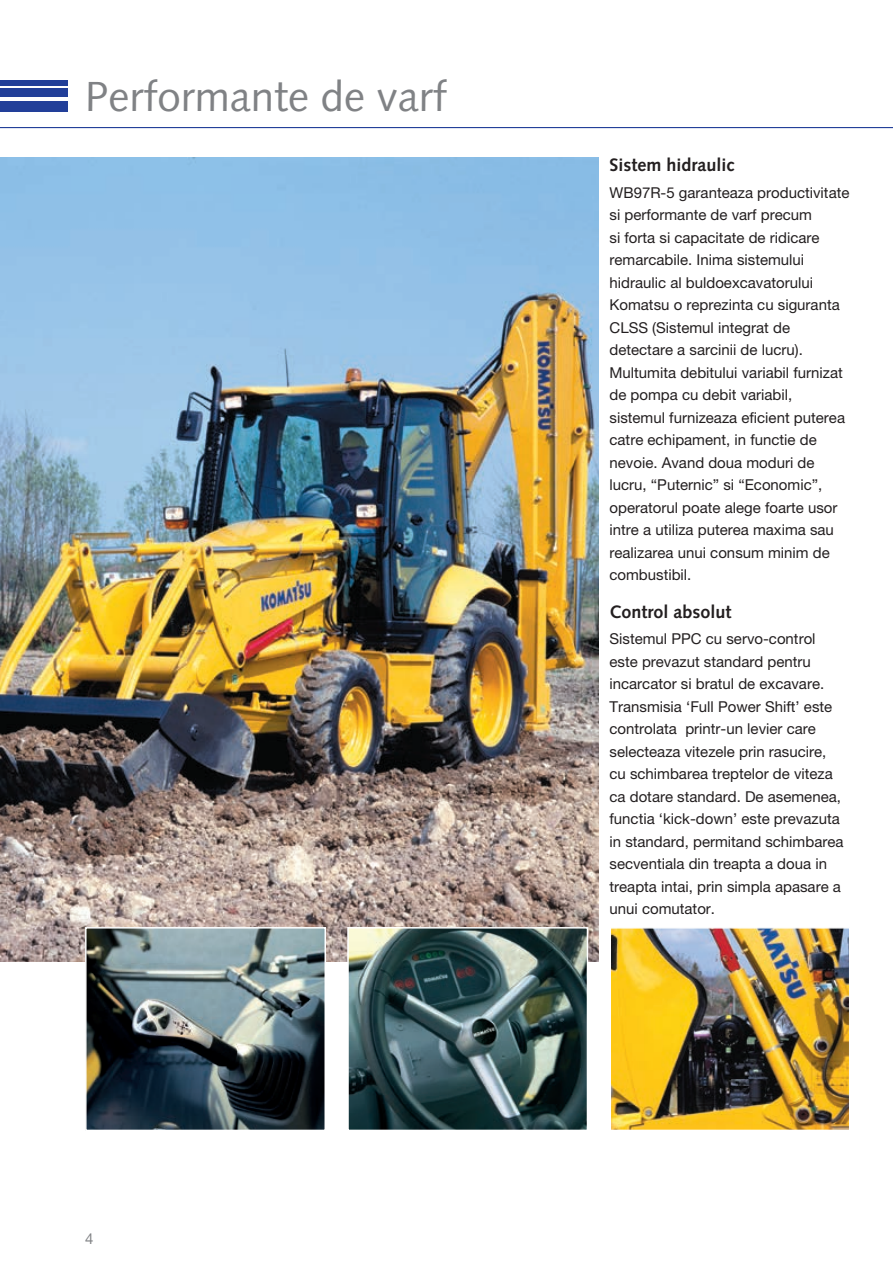
<style>
.page{position:relative;width:893px;height:1263px;background:#fff}
.page>*{position:absolute;margin:0;border:0;box-sizing:border-box;transform-origin:0 0}
.t1{font:42px "Syntax LTCE";color:#808285}
.t2{font:700 18px "Syntax LTCE";color:#231f20}
.t3{font:15px/22.5px "Helvetica Neue LT Pro";color:#231f20}
.t4{font:15px "Helvetica Neue LT Pro";color:#808285}
</style>
<div class="page">
<hr style="left:0;top:127px;width:893px;height:1px;background:#223f99">
<div style="left:0;top:101px;width:68px;height:10px;background:#223f99"></div>
<div style="left:0;top:89px;width:68px;height:8px;background:#223f99"></div>
<div style="left:0;top:80px;width:68px;height:5px;background:#223f99"></div>
<img style="left:0;top:157px;width:599px;height:804px">
<img style="left:350px;top:930px;width:235px;height:198px">
<div style="left:347px;top:927px;width:241px;height:204px;border:2px solid #fff"></div>
<img style="left:612px;top:930px;width:235px;height:198px">
<div style="left:609px;top:927px;width:241px;height:204px;border:2px solid #fff"></div>
<img style="left:88px;top:930px;width:235px;height:198px">
<div style="left:85px;top:927px;width:241px;height:204px;border:2px solid #fff"></div>
<h1 class="t1" style="left:85px;top:72px;width:363px">Performante de varf</h1>
<p class="t4" style="left:85px;top:1229px;width:10px">4</p>
<p class="t2" style="left:609px;top:154px;width:126px">Sistem hidraulic</p>
<p class="t3" style="left:609px;top:181px;width:242px">WB97R-5 garanteaza productivitate si performante de varf precum<br>si forta si capacitate de ridicare remarcabile. Inima sistemului hidraulic al buldoexcavatorului<br>Komatsu o reprezinta cu siguranta<br>CLSS (Sistemul integrat de detectare a sarcinii de lucru).<br>Multumita debitului variabil furnizat de pompa cu debit variabil, sistemul furnizeaza eficient puterea catre echipament, in functie de nevoie. Avand doua moduri de lucru, “Puternic” si “Economic”, operatorul poate alege foarte usor intre a utiliza puterea maxima sau realizarea unui consum minim de combustibil.</p>
<p class="t2" style="left:609px;top:601px;width:124px">Control absolut</p>
<p class="t3" style="left:609px;top:627px;width:235px">Sistemul PPC cu servo-control este prevazut standard pentru incarcator si bratul de excavare.<br>Transmisia ‘Full Power Shift’ este controlata printr-un levier care selecteaza vitezele prin rasucire, cu schimbarea treptelor de viteza ca dotare standard. De asemenea, functia ‘kick-down’ este prevazuta in standard, permitand schimbarea secventiala din treapta a doua in treapta intai, prin simpla apasare a unui comutator.</p>
</div>
